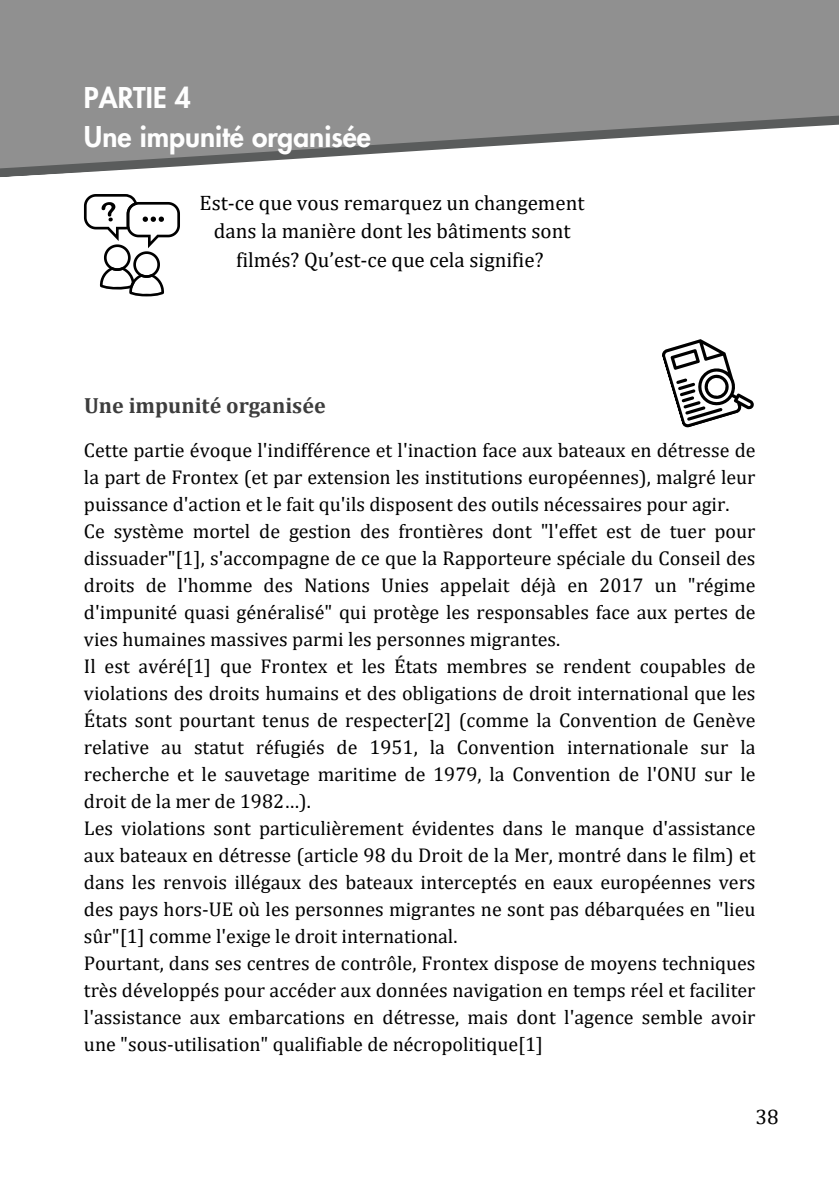
<style>
.page{position:relative;width:839px;height:1191px;background:#fff}
.page>*{position:absolute;margin:0;border:0;box-sizing:border-box;transform-origin:0 0}
.t1{font:800 28px/39px "Futura LT Pro";color:#fefefe}
.t2{font:700 22px "Cambria";color:#3d3d3d}
.t3{font:21px/28.4px "Cambria";color:#000;text-align:center}
.t4{font:20px/27px "Cambria";color:#000;text-align:justify}
</style>
<div class="page">
<svg style="left:0;top:0;width:838px;height:177px;background:#9d9d9d"></svg>
<svg style="left:84px;top:194px;width:96px;height:102px"></svg>
<svg style="left:662px;top:339px;width:92px;height:89px"></svg>
<h1 class="t1" style="left:84px;top:80px;width:288px">PARTIE 4<br>Une impunité organisée</h1>
<p class="t3" style="left:200px;top:188px;width:386px">Est-ce que vous remarquez un changement dans la manière dont les bâtiments sont filmés? Qu’est-ce que cela signifie?</p>
<p class="t2" style="left:84px;top:392px;width:243px">Une impunité organisée</p>
<p class="t4" style="left:84px;top:436px;width:673px">Cette partie évoque l'indifférence et l'inaction face aux bateaux en détresse de la part de Frontex (et par extension les institutions européennes), malgré leur puissance d'action et le fait qu'ils disposent des outils nécessaires pour agir.</p>
<p class="t4" style="left:84px;top:517px;width:673px">Ce système mortel de gestion des frontières dont "l'effet est de tuer pour dissuader"[1], s'accompagne de ce que la Rapporteure spéciale du Conseil des droits de l'homme des Nations Unies appelait déjà en 2017 un "régime d'impunité quasi généralisé" qui protège les responsables face aux pertes de vies humaines massives parmi les personnes migrantes.</p>
<h2 class="t4" style="left:84px;top:652px;width:673px">Il est avéré[1] que Frontex et les États membres se rendent coupables de violations des droits humains et des obligations de droit international que les États sont pourtant tenus de respecter[2] (comme la Convention de Genève relative au statut réfugiés de 1951, la Convention internationale sur la recherche et le sauvetage maritime de 1979, la Convention de l'ONU sur le droit de la mer de 1982…).</h2>
<p class="t4" style="left:84px;top:814px;width:673px">Les violations sont particulièrement évidentes dans le manque d'assistance aux bateaux en détresse (article 98 du Droit de la Mer, montré dans le film) et dans les renvois illégaux des bateaux interceptés en eaux européennes vers des pays hors-UE où les personnes migrantes ne sont pas débarquées en "lieu sûr"[1] comme l'exige le droit international.</p>
<p class="t4" style="left:84px;top:949px;width:673px">Pourtant, dans ses centres de contrôle, Frontex dispose de moyens techniques très développés pour accéder aux données navigation en temps réel et faciliter l'assistance aux embarcations en détresse, mais dont l'agence semble avoir une "sous-utilisation" qualifiable de nécropolitique[1]</p>
<p class="t3" style="left:755px;top:1102px;width:25px">38</p>
</div>
